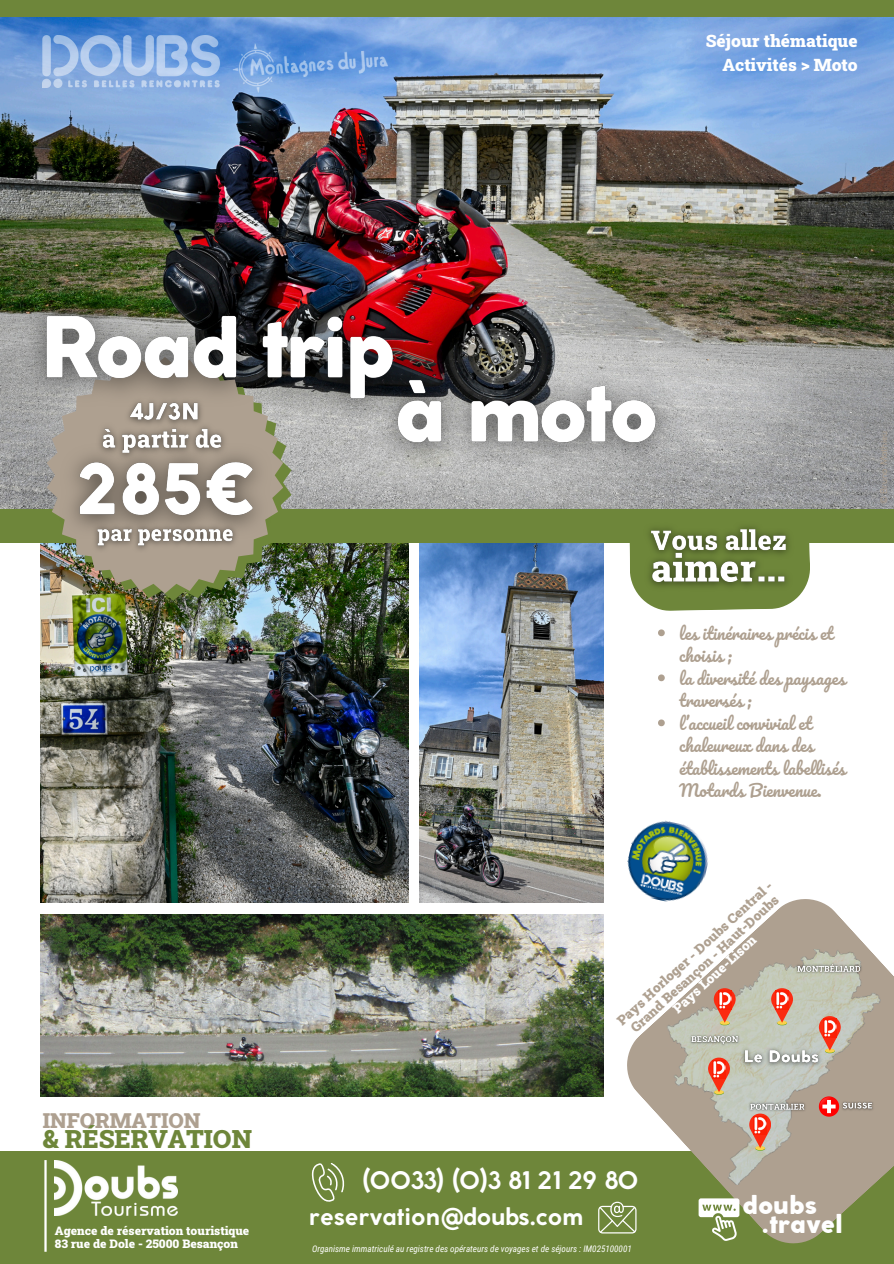
<style>
.page{position:relative;width:894px;height:1264px;background:#fff}
.page>*{position:absolute;margin:0;border:0;box-sizing:border-box;transform-origin:0 0}
.t1{font:900 25.5px "Roboto Slab";color:#6e863a}
.t2{font:800 25.5px/19.2px "Coco Gothic";color:#fff}
.t3{font:700 24px "Coco Gothic";color:#fff}
.t4{font:900 21px "Roboto Slab";color:#aea090}
.t5{font:900 17.25px "Roboto Slab";color:#fff}
.t6{font:16.5px/22.5px "Pacifico";color:#aea090}
.t7{font:900 13.5px/14.5px "Roboto Slab";color:#aea090;text-align:center}
.t8{font:900 13.5px "Roboto Slab";color:#fff}
.t9{font:900 12px "Roboto Slab";color:#fff}
.t10{font:italic 9.15px "Roboto Condensed";color:#fff}
.t11{font:9px "Coco Gothic";color:#aea090}
</style>
<div class="page">
<img style="left:40px;top:543px;width:368px;height:359px">
<img style="left:419px;top:543px;width:184px;height:359px">
<img style="left:40px;top:914px;width:563px;height:182px">
<div style="left:0;top:508px;width:893px;height:35px;background:#6e863a"></div>
<svg style="left:627px;top:508px;width:183px;height:103px"></svg>
<img style="left:0;top:17px;width:893px;height:491px">
<div style="left:0;top:0;width:893px;height:17px;background:#6e863a"></div>
<img style="left:55px;top:437px;width:236px;height:163px">
<img style="left:47px;top:437px;width:236px;height:156px">
<div style="left:0;top:1150px;width:893px;height:113px;background:#6e863a"></div>
<svg style="left:626px;top:899px;width:267px;height:344px"></svg>
<img style="left:666px;top:949px;width:214px;height:234px">
<svg style="left:818px;top:1096px;width:20px;height:20px"></svg>
<img style="left:55px;top:1160px;width:123px;height:55px">
<hr style="left:44px;top:1160px;width:3px;height:91px;background:#fff">
<svg style="left:698px;top:1198px;width:41px;height:42px"></svg>
<svg style="left:598px;top:1201px;width:38px;height:32px"></svg>
<svg style="left:311px;top:1163px;width:34px;height:39px"></svg>
<img style="left:227px;top:42px;width:167px;height:52px">
<img style="left:43px;top:36px;width:176px;height:52px">
<img style="left:626px;top:820px;width:88px;height:88px">
<img style="left:736px;top:1042px;width:90px;height:29px">
<hr style="left:755px;top:1146px;width:10px;height:4px;background:#edcd4a;border-radius:50%">
<div style="left:755px;top:1145px;width:9px;height:5px;background:#fbd14e;border-radius:50%"></div>
<svg style="left:749px;top:1115px;width:21px;height:33px"></svg>
<img style="left:753px;top:1116px;width:13px;height:18px">
<svg style="left:707px;top:1057px;width:22px;height:37px"></svg>
<img style="left:712px;top:1060px;width:13px;height:18px">
<hr style="left:719px;top:1020px;width:10px;height:4px;background:#fbd14e;border-radius:50%">
<svg style="left:713px;top:988px;width:22px;height:34px"></svg>
<img style="left:718px;top:990px;width:12px;height:19px">
<svg style="left:771px;top:988px;width:21px;height:37px"></svg>
<img style="left:775px;top:990px;width:13px;height:19px">
<hr style="left:824px;top:1048px;width:10px;height:4px;background:#fbd14e;border-radius:50%">
<svg style="left:818px;top:1016px;width:22px;height:34px"></svg>
<img style="left:823px;top:1018px;width:12px;height:19px">
<img style="left:48px;top:437px;width:237px;height:112px">
<img style="left:90px;top:437px;width:145px;height:29px">
<img style="left:86px;top:518px;width:159px;height:39px">
<img style="left:686px;top:1031px;width:57px;height:18px">
<img style="left:792px;top:959px;width:73px;height:18px">
<img style="left:838px;top:1098px;width:38px;height:15px">
<svg style="left:658px;top:629px;width:6px;height:7px"></svg>
<svg style="left:658px;top:674px;width:6px;height:7px"></svg>
<svg style="left:658px;top:719px;width:6px;height:7px"></svg>
<img style="left:638px;top:516px;width:162px;height:81px">
<img style="left:10px;top:282px;width:419px;height:155px">
<img style="left:744px;top:1098px;width:66px;height:17px">
<img style="left:361px;top:346px;width:331px;height:135px">
<p class="t5" style="left:705px;top:29px;width:153px">Séjour thématique</p>
<p class="t5" style="left:722px;top:53px;width:137px">Activités &gt; Moto</p>
<p class="t4" style="left:43px;top:1106px;width:159px">INFORMATION</p>
<p class="t1" style="left:43px;top:1121px;width:210px">&amp; RÉSERVATION</p>
<p class="t9" style="left:55px;top:1222px;width:196px">Agence de réservation touristique</p>
<p class="t9" style="left:55px;top:1235px;width:184px">83 rue de Dole - 25000 Besançon</p>
<p class="t11" style="left:880px;top:504px;width:74px;rotate:-90deg">© Bruno Mathieu</p>
<p class="t6" style="left:679px;top:622px;width:155px">les itinéraires précis et choisis ;</p>
<p class="t6" style="left:679px;top:667px;width:168px">la diversité des paysages traversés ;</p>
<p class="t6" style="left:679px;top:712px;width:168px">l’accueil convivial et chaleureux dans des établissements labellisés<br>Motards Bienvenue.</p>
<p class="t7" style="left:614px;top:1017px;width:207px;rotate:-43deg">Pays Horloger - Doubs Central -<br>Grand Besançon - Haut-Doubs</p>
<p class="t8" style="left:668px;top:1004px;width:109px;rotate:-43deg">Pays Loue-Lison</p>
<p class="t3" style="left:362px;top:1171px;width:277px">(0033) (0)3 81 21 29 80</p>
<p class="t3" style="left:309px;top:1206px;width:275px">reservation@doubs.com</p>
<p class="t10" style="left:312px;top:1243px;width:321px">Organisme immatriculé au registre des opérateurs de voyages et de séjours : IM025100001</p>
<p class="t2" style="left:761px;top:1195px;width:83px;text-indent:-19px">doubs .travel</p>
</div>
